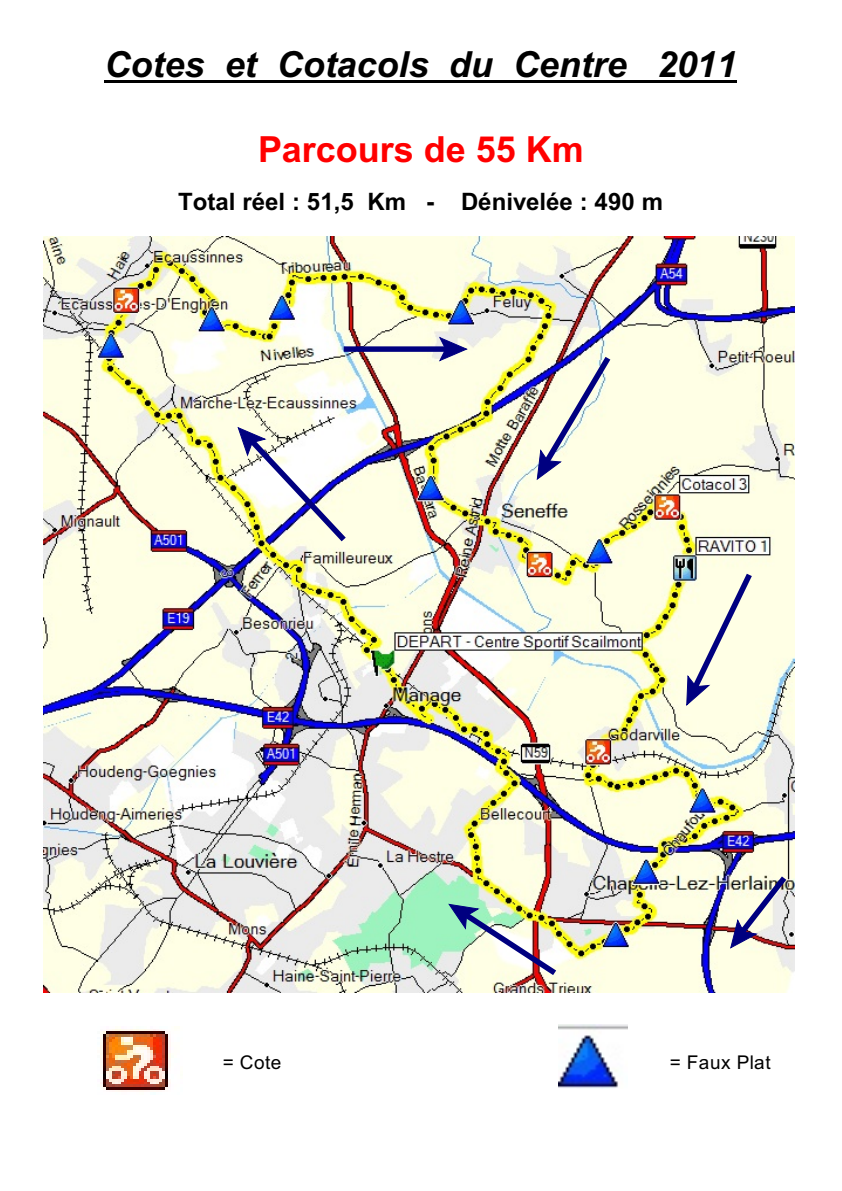
<style>
.page{position:relative;width:842px;height:1191px;background:#fff}
.page>*{position:absolute;margin:0;border:0;box-sizing:border-box;transform-origin:0 0}
.t1{font:italic 700 36px "Arial";color:#000}
.t2{font:700 36px "Arial";color:#f00}
.t3{font:700 24px "Arial";letter-spacing:.005em;color:#000}
.t4{font:19px "Arial";letter-spacing:.03em;color:#000}
</style>
<div class="page">
<hr style="left:105px;top:80px;width:632px;height:2px;background:#000">
<img style="left:44px;top:237px;width:750px;height:756px">
<svg style="left:238px;top:427px;width:114px;height:120px"></svg>
<div style="left:344px;top:346px;width:103px;height:6px;background:#000080"></div>
<svg style="left:439px;top:337px;width:28px;height:24px"></svg>
<svg style="left:537px;top:351px;width:79px;height:129px;background:#d8d7d4"></svg>
<svg style="left:686px;top:568px;width:71px;height:137px;background:#e3e3d9"></svg>
<img style="left:449px;top:904px;width:113px;height:76px">
<img style="left:730px;top:870px;width:62px;height:78px">
<img style="left:558px;top:1024px;width:69px;height:65px">
<img style="left:100px;top:1029px;width:71px;height:63px">
<h1 class="t1" style="left:105px;top:51px;width:634px">Cotes et Cotacols du Centre 2011</h1>
<h1 class="t2" style="left:258px;top:136px;width:327px">Parcours de 55 Km</h1>
<p class="t3" style="left:178px;top:192px;width:486px">Total réel : 51,5 Km - Dénivelée : 490 m</p>
<p class="t4" style="left:223px;top:1055px;width:60px">= Cote</p>
<p class="t4" style="left:670px;top:1055px;width:102px">= Faux Plat</p>
</div>
